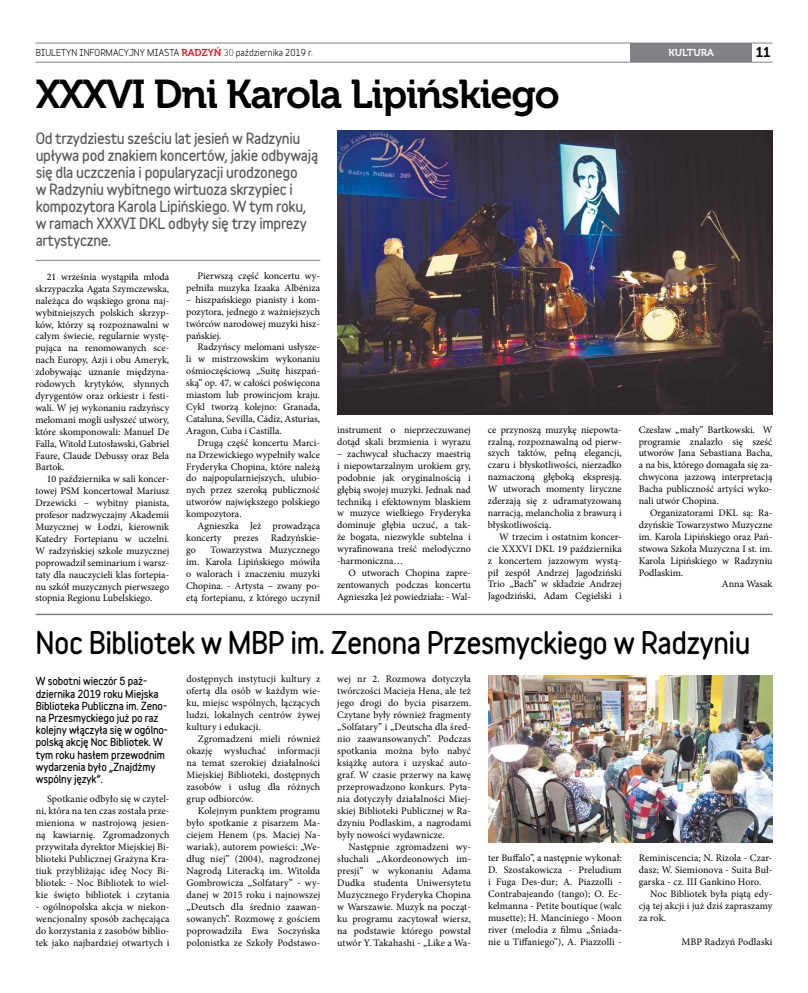
<style>
.page{position:relative;width:808px;height:993px;background:#fff}
.page>*{position:absolute;margin:0;border:0;box-sizing:border-box;transform-origin:0 0}
.t1{font:40px "Museo 700";letter-spacing:-.03em;color:#000}
.t2{font:900 28px "Variable";letter-spacing:-.02em;color:#000}
.t3{font:900 14px/17px "Variable";letter-spacing:-.02em;color:#58595b}
.t4{font:14px "Museo 700";color:#000}
.t5{font:10px/11.9px "Minion Pro";color:#000;text-align:justify}
.t6{font:900 10px/12.2px "Variable";letter-spacing:-.01em;color:#000}
.t7{font:10px "Museo 700";color:#fff}
.t8{font:700 9px "Variable";color:#000}
.s1{font-family:"Museo 700";font-weight:400;font-size:10px;color:#ed1d24}
.s2{font-weight:400}
</style>
<div class="page">
<hr style="left:35px;top:62px;width:737px;height:1px;background:#808285">
<div style="left:631px;top:43px;width:121px;height:19px;background:#808285"></div>
<hr style="left:35px;top:43px;width:737px;height:1px;background:#808285">
<hr style="left:36px;top:260px;width:284px;height:1px;background:#808285">
<hr style="left:36px;top:613px;width:737px;height:2px;background:#808285">
<img style="left:488px;top:675px;width:285px;height:166px">
<img style="left:337px;top:130px;width:436px;height:284px">
<p class="t8" style="left:36px;top:45px;width:278px">BIULETYN INFORMACYJNY MIASTA <span class="s1">RADZYŃ</span> <span class="s2">30</span> października 2019 r.</p>
<h1 class="t1" style="left:36px;top:71px;width:525px">XXXVI Dni Karola Lipińskiego</h1>
<p class="t3" style="left:36px;top:129px;width:284px">Od trzydziestu sześciu lat jesień w Radzyniu upływa pod znakiem koncertów, jakie odbywają się dla uczczenia i popularyzacji urodzonego<br>w Radzyniu wybitnego wirtuoza skrzypiec i kompozytora Karola Lipińskiego. W tym roku, w ramach XXXVI DKL odbyły się trzy imprezy artystyczne.</p>
<p class="t5" style="left:35px;top:271px;width:135px;text-indent:11px">21 września wystąpiła młoda skrzypaczka Agata Szymczewska, należąca do wąskiego grona naj&shy;wybitniejszych polskich skrzyp&shy;ków, którzy są rozpoznawalni w całym świecie, regularnie wystę&shy;pująca na renomowanych sce&shy;nach Europy, Azji i obu Ameryk, zdobywając uznanie międzyna&shy;rodowych krytyków, słynnych dyrygentów oraz orkiestr i festi&shy;wali. W jej wykonaniu radzyńscy melomani mogli usłyszeć utwory, które skomponowali: Manuel De Falla, Witold Lutosławski, Gabriel Faure, Claude Debussy oraz Bela Bartok.</p>
<p class="t5" style="left:35px;top:473px;width:135px;text-indent:11px">10 października w sali koncer&shy;towej PSM koncertował Mariusz Drzewicki – wybitny pianista, profesor nadzwyczajny Akademii Muzycznej w Łodzi, kierownik Katedry Fortepianu w uczelni.<br>W radzyńskiej szkole muzycznej poprowadził seminarium i warsz&shy;taty dla nauczycieli klas fortepia&shy;nu szkół muzycznych pierwszego stopnia Regionu Lubelskiego.</p>
<p class="t5" style="left:186px;top:270px;width:135px;text-align:right">Pierwszą część koncertu wy&shy;pełniła muzyka Izaaka Albéniza</p>
<p class="t5" style="left:186px;top:293px;width:135px">– hiszpańskiego pianisty i kom&shy;pozytora, jednego z ważniejszych twórców narodowej muzyki hisz&shy;pańskiej.</p>
<p class="t5" style="left:186px;top:341px;width:135px;text-indent:11px">Radzyńscy melomani usłysze&shy;li w mistrzowskim wykonaniu ośmioczęściową „Suitę hiszpań&shy;ską” op. 47, w całości poświęcona miastom lub prowincjom kraju.<br>Cykl tworzą kolejno: Granada, Cataluna, Sevilla, Cádiz, Asturias, Aragon, Cuba i Castilla.</p>
<p class="t5" style="left:186px;top:436px;width:135px;text-indent:11px">Drugą część koncertu Marci&shy;na Drzewickiego wypełniły walce Fryderyka Chopina, które należą do najpopularniejszych, ulubio&shy;nych przez szeroką publiczność utworów największego polskiego kompozytora.</p>
<p class="t5" style="left:186px;top:520px;width:135px;text-indent:11px">Agnieszka Jeż prowadząca koncerty prezes Radzyńskie&shy;go</p>
<p class="t5" style="left:186px;top:543px;width:135px;text-indent:24px">Towarzystwa Muzycznego im. Karola Lipińskiego mówiła o walorach i znaczeniu muzyki Chopina. - Artysta – zwany po&shy;etą fortepianu, z którego uczynił</p>
<p class="t5" style="left:337px;top:424px;width:135px">instrument o nieprzeczuwanej dotąd skali brzmienia i wyrazu</p>
<p class="t5" style="left:337px;top:447px;width:135px">– zachwycał słuchaczy maestrią i niepowtarzalnym urokiem gry, podobnie jak oryginalnością i głębią swojej muzyki. Jednak nad techniką i efektownym blaskiem w muzyce wielkiego Fryderyka dominuje głębia uczuć, a tak&shy;że bogata, niezwykle subtelna i wyrafinowana treść melodyczno -harmoniczna…</p>
<p class="t5" style="left:337px;top:566px;width:135px;text-indent:11px">O utworach Chopina zapre&shy;zentowanych podczas koncertu Agnieszka Jeż powiedziała: - Wal-</p>
<p class="t5" style="left:488px;top:423px;width:135px">ce przynoszą muzykę niepowta&shy;rzalną, rozpoznawalną od pierw&shy;szych taktów, pełną elegancji, czaru i błyskotliwości, nierzadko naznaczoną głęboką ekspresją.<br>W utworach momenty liryczne zderzają się z udramatyzowaną narracją, melancholia z brawurą i błyskotliwością.</p>
<p class="t5" style="left:488px;top:530px;width:135px;text-indent:11px">W trzecim i ostatnim koncer&shy;cie XXXVI DKL 19 października z koncertem jazzowym wystą&shy;pił zespół Andrzej Jagodziński Trio „Bach” w składzie Andrzej Jagodziński, Adam Cegielski i</p>
<p class="t7" style="left:668px;top:47px;width:8px">kultura</p>
<h3 class="t4" style="left:756px;top:45px;width:16px">11</h3>
<p class="t5" style="left:639px;top:423px;width:135px">Czesław „mały” Bartkowski. W programie znalazło się sześć utworów Jana Sebastiana Bacha, a na bis, którego domagała się za&shy;chwycona jazzową interpretacją Bacha publiczność artyści wyko&shy;nali utwór Chopina.</p>
<p class="t5" style="left:650px;top:506px;width:124px">Organizatorami DKL są: Ra-</p>
<p class="t5" style="left:639px;top:518px;width:135px">dzyńskie Towarzystwo Muzyczne</p>
<p class="t5" style="left:639px;top:530px;width:135px">im. Karola Lipińskiego oraz Pań-</p>
<p class="t5" style="left:639px;top:542px;width:135px">stwowa Szkoła Muzyczna I st. im.</p>
<p class="t5" style="left:639px;top:554px;width:135px">Karola Lipińskiego w Radzyniu</p>
<p class="t5" style="left:639px;top:566px;width:46px">Podlaskim.</p>
<p class="t5" style="left:722px;top:578px;width:52px">Anna Wasak</p>
<h2 class="t2" style="left:36px;top:620px;width:716px">Noc Bibliotek w MBP im. Zenona Przesmyckiego w Radzyniu</h2>
<p class="t6" style="left:36px;top:674px;width:134px">W sobotni wieczór 5 paź&shy;dziernika 2019 roku Miejska<br>Biblioteka Publiczna im. Zeno&shy;na Przesmyckiego już po raz kolejny włączyła się w ogólno&shy;polską akcję Noc Bibliotek. W tym roku hasłem przewodnim wydarzenia było „Znajdźmy wspólny język”.</p>
<p class="t5" style="left:36px;top:792px;width:135px;text-indent:11px">Spotkanie odbyło się w czytel&shy;ni, która na ten czas została prze&shy;mieniona w nastrojową jesien&shy;ną kawiarnię. Zgromadzonych przywitała dyrektor Miejskiej Bi&shy;blioteki Publicznej Grażyna Kra&shy;tiuk przybliżając ideę Nocy Bi&shy;bliotek: - Noc Bibliotek to wiel&shy;kie święto bibliotek i czytania</p>
<p class="t5" style="left:36px;top:900px;width:135px">- ogólnopolska akcja w niekon&shy;wencjonalny sposób zachęcająca do korzystania z zasobów biblio&shy;tek jako najbardziej otwartych i</p>
<p class="t5" style="left:187px;top:672px;width:135px">dostępnych instytucji kultury z ofertą dla osób w każdym wie&shy;ku, miejsc wspólnych, łączących ludzi, lokalnych centrów żywej kultury i edukacji.</p>
<p class="t5" style="left:187px;top:732px;width:135px;text-indent:11px">Zgromadzeni mieli również okazję wysłuchać informacji na temat szerokiej działalności Miejskiej Biblioteki, dostępnych zasobów i usług dla różnych grup odbiorców.</p>
<p class="t5" style="left:187px;top:804px;width:135px;text-indent:11px">Kolejnym punktem programu było spotkanie z pisarzem Ma&shy;ciejem Henem (ps. Maciej Na&shy;wariak), autorem powieści: „We&shy;dług niej” (2004), nagrodzonej Nagrodą Literacką im. Witolda Gombrowicza „Solfatary” - wy&shy;danej w 2015 roku i najnowszej „Deutsch dla średnio zaawan&shy;sowanych”. Rozmowę z gościem poprowadziła Ewa Soczyńska polonistka ze Szkoły Podstawo-</p>
<p class="t5" style="left:337px;top:672px;width:135px">wej nr 2. Rozmowa dotyczyła twórczości Macieja Hena, ale też jego drogi do bycia pisarzem.<br>Czytane były również fragmenty „Solfatary” i „Deutscha dla śred&shy;nio zaawansowanych”. Podczas spotkania można było nabyć książkę autora i uzyskać auto&shy;graf. W czasie przerwy na kawę przeprowadzono konkurs. Pyta&shy;nia dotyczyły działalności Miej&shy;skiej Biblioteki Publicznej w Ra&shy;dzyniu Podlaskim, a nagrodami były nowości wydawnicze.</p>
<p class="t5" style="left:337px;top:840px;width:135px;text-indent:11px">Następnie zgromadzeni wy&shy;słuchali „Akordeonowych im&shy;presji” w wykonaniu Adama Dudka studenta Uniwersytetu Muzycznego Fryderyka Chopina w Warszawie. Muzyk na począt&shy;ku programu zacytował wiersz, na podstawie którego powstał utwór Y. Takahashi - „Like a Wa-</p>
<p class="t5" style="left:488px;top:851px;width:135px">ter Buffalo”, a następnie wykonał:<br>D. Szostakowicza - Preludium i Fuga Des-dur; A. Piazzolli - Contrabajeando (tango); O. Ec&shy;kelmanna - Petite boutique (walc musette); H. Manciniego - Moon river (melodia z filmu „Śniada&shy;nie u Tiffaniego”), A. Piazzolli -</p>
<p class="t5" style="left:639px;top:851px;width:135px">Reminiscencia; N. Rizola - Czar&shy;dasz; W. Siemionova - Suita Buł&shy;garska - cz. III Gankino Horo.</p>
<p class="t5" style="left:639px;top:887px;width:135px;text-indent:11px">Noc Bibliotek była piątą edy&shy;cją tej akcji i już dziś zapraszamy za rok.</p>
<p class="t5" style="left:681px;top:935px;width:93px">MBP Radzyń Podlaski</p>
</div>
